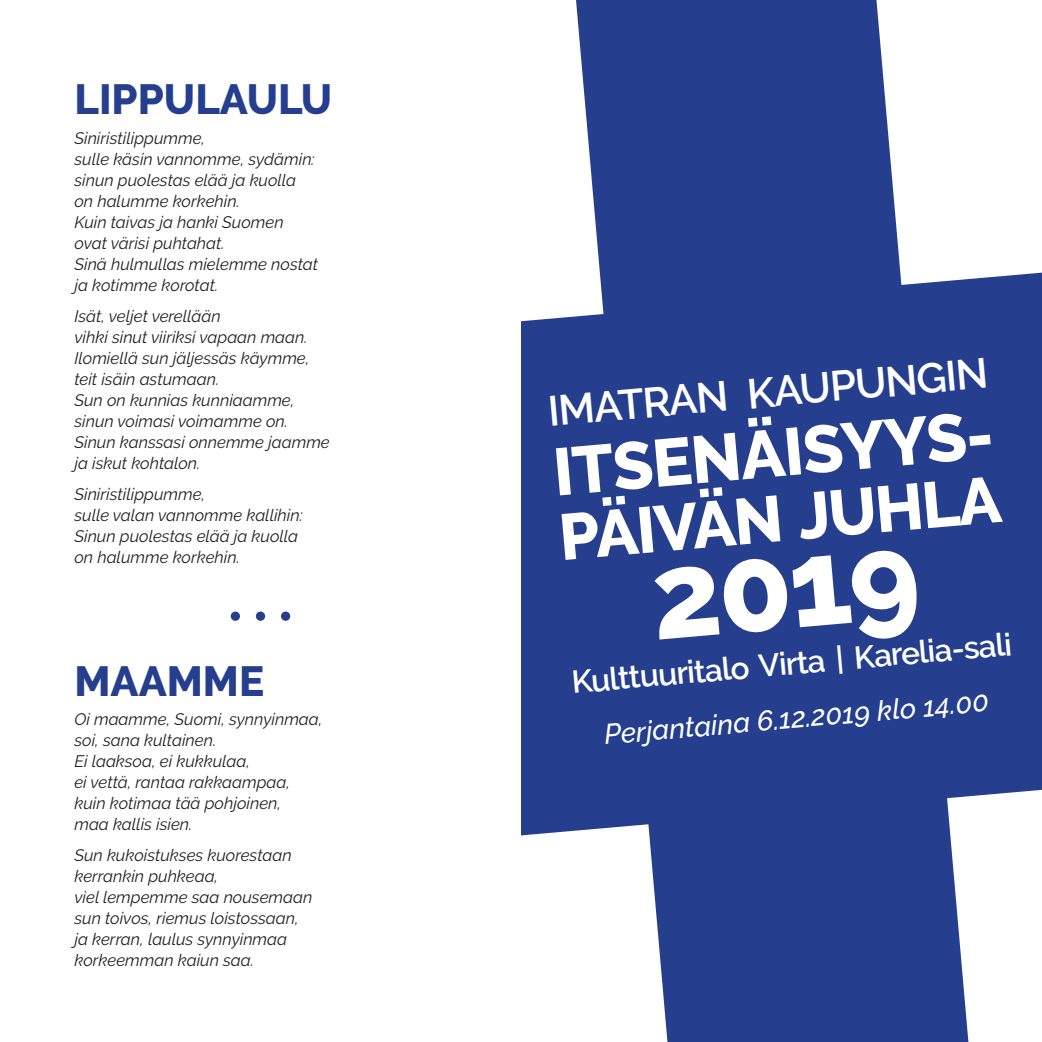
<style>
.page{position:relative;width:1042px;height:1042px;background:#fff}
.page>*{position:absolute;margin:0;border:0;box-sizing:border-box;transform-origin:0 0}
.t1{font:800 120.75px "Raleway";color:#fff}
.t2{font:800 66.5px "Raleway";color:#fff}
.t3{font:800 64.75px "Raleway";color:#fff}
.t4{font:600 42px "Raleway";color:#fff}
.t5{font:800 42px "Raleway";color:#253f8e}
.t6{font:600 31.5px "Raleway";color:#fff}
.t7{font:italic 500 28px "Raleway";color:#fff}
.t8{font:italic 16.62px/21px "Raleway";color:#231f20}
</style>
<div class="page">
<div style="left:506px;top:0;width:536px;height:1042px;background:#253f8e"></div>
<svg style="left:947px;top:790px;width:95px;height:252px;background:#dee2ee"></svg>
<svg style="left:521px;top:824px;width:146px;height:218px;background:#eceef5"></svg>
<svg style="left:521px;top:0;width:82px;height:322px;fill:#fff"></svg>
<svg style="left:876px;top:0;width:166px;height:285px;background:#eaecf4"></svg>
<div style="left:0;top:0;width:521px;height:1042px;background:#fff"></div>
<div style="left:231px;top:611px;width:9px;height:10px;background:#253f8e;border-radius:50%"></div>
<div style="left:256px;top:611px;width:9px;height:10px;background:#253f8e;border-radius:50%"></div>
<div style="left:281px;top:611px;width:9px;height:10px;background:#253f8e;border-radius:50%"></div>
<h3 class="t5" style="left:74px;top:75px;width:259px">LIPPULAULU</h3>
<p class="t8" style="left:74px;top:128px;width:245px">Siniristilippumme,<br>sulle käsin vannomme, sydämin: sinun puolestas elää ja kuolla on halumme korkehin.<br>Kuin taivas ja hanki Suomen ovat värisi puhtahat.<br>Sinä hulmullas mielemme nostat ja kotimme korotat.</p>
<p class="t8" style="left:74px;top:306px;width:257px">Isät, veljet verellään<br>vihki sinut viiriksi vapaan maan.<br>Ilomiellä sun jäljessäs käymme, teit isäin astumaan.<br>Sun on kunnias kunniaamme, sinun voimasi voimamme on.<br>Sinun kanssasi onnemme jaamme ja iskut kohtalon.</p>
<p class="t8" style="left:74px;top:484px;width:230px">Siniristilippumme,<br>sulle valan vannomme kallihin:<br>Sinun puolestas elää ja kuolla on halumme korkehin.</p>
<h3 class="t5" style="left:74px;top:657px;width:191px">MAAMME</h3>
<p class="t8" style="left:74px;top:708px;width:250px">Oi maamme, Suomi, synnyinmaa, soi, sana kultainen.<br>Ei laaksoa, ei kukkulaa,<br>ei vettä, rantaa rakkaampaa, kuin kotimaa tää pohjoinen,<br>maa kallis isien.</p>
<p class="t8" style="left:74px;top:844px;width:239px">Sun kukoistukses kuorestaan kerrankin puhkeaa,<br>viel lempemme saa nousemaan sun toivos, riemus loistossaan, ja kerran, laulus synnyinmaa korkeemman kaiun saa.</p>
<h3 class="t4" style="left:546px;top:387px;width:443px;rotate:-5deg">IMATRAN KAUPUNGIN</h3>
<h2 class="t2" style="left:550px;top:435px;width:448px;rotate:-5deg">ITSENÄISYYS-</h2>
<h3 class="t3" style="left:556px;top:501px;width:445px;rotate:-5deg">PÄIVÄN JUHLA</h3>
<h1 class="t1" style="left:645px;top:529px;width:270px;rotate:-5deg">2019</h1>
<h3 class="t6" style="left:570px;top:664px;width:443px;rotate:-5deg">Kulttuuritalo Virta | Karelia-sali</h3>
<h3 class="t7" style="left:603px;top:718px;width:387px;rotate:-5deg">Perjantaina 6.12.2019 klo 14.00</h3>
</div>
